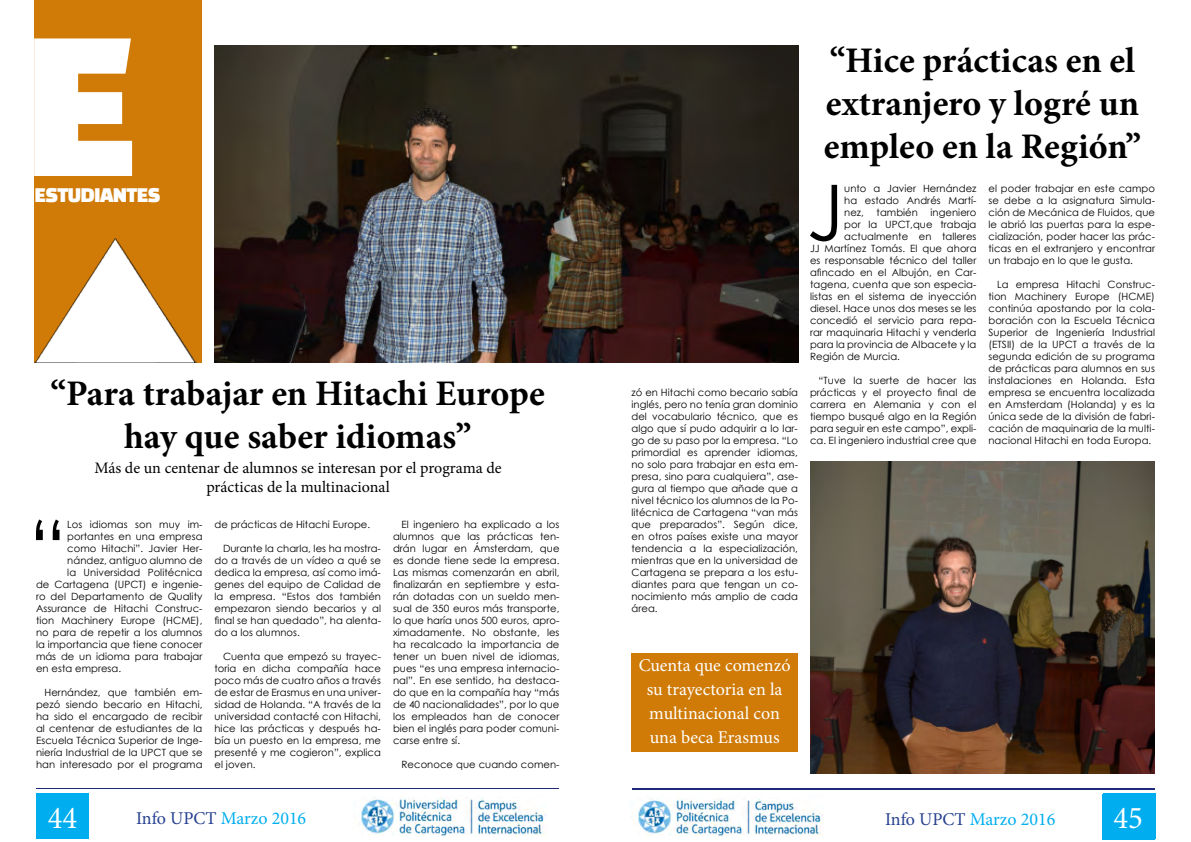
<style>
.page{position:relative;width:1191px;height:842px;background:#fff}
.page>*{position:absolute;margin:0;border:0;box-sizing:border-box;transform-origin:0 0}
.t1{font:220px "Changa One";color:#fff}
.t2{font:76.8px "Century Gothic";color:#000}
.t3{font:700 36px/43.2px "Minion Pro";color:#000;text-align:center}
.t4{font:31.8px "Minion Pro";color:#fff;scale:.96 1}
.t5{font:22px "Changa One";letter-spacing:-.03em;color:#fff}
.t6{font:18px/24px "Minion Pro";color:#fff;text-align:center}
.t7{font:18px "Minion Pro";color:#00aeef}
.t8{font:16px/19.2px "Minion Pro";color:#000;text-align:center}
.t9{font:10px/12px "Century Gothic";letter-spacing:.005em;color:#000;text-align:justify}
.s1{color:#25408f}
</style>
<div class="page">
<div style="left:34px;top:0;width:168px;height:362px;background:#d07b07"></div>
<img style="left:35px;top:239px;width:161px;height:123px">
<img style="left:214px;top:45px;width:584px;height:317px">
<div style="left:36px;top:793px;width:52px;height:45px;background:#00aeef"></div>
<hr style="left:37px;top:788px;width:522px;height:1px;background:#1d2b7a">
<hr style="left:632px;top:788px;width:523px;height:1px;background:#1d2b7a">
<img style="left:361px;top:797px;width:185px;height:39px">
<div style="left:1102px;top:794px;width:52px;height:45px;background:#00aeef"></div>
<hr style="left:632px;top:789px;width:522px;height:1px;background:#1d2b7a">
<img style="left:638px;top:798px;width:185px;height:39px">
<img style="left:810px;top:461px;width:345px;height:313px">
<div style="left:631px;top:653px;width:167px;height:98px;background:#d07b07"></div>
<h1 class="t1" style="left:23px;top:-18px;width:118px">E</h1>
<h3 class="t5" style="left:34px;top:182px;width:128px">ESTUDIANTES</h3>
<h3 class="t3" style="left:823px;top:38px;width:319px;text-align:left">“Hice prácticas en el extranjero y logré un empleo en la Región”</h3>
<h2 class="t2" style="left:806px;top:159px;width:39px">J</h2>
<p class="t9" style="left:844px;top:182px;width:134px">unto a Javier Hernández ha estado Andrés Martí&shy;nez,</p>
<p class="t9" style="left:988px;top:182px;width:168px">el poder trabajar en este campo se debe a la asignatura Simula&shy;ción de Mecánica de Fluidos, que le abrió las puertas para la espe&shy;cialización, poder hacer las prác&shy;ticas en el extranjero y encontrar un trabajo en lo que le gusta.</p>
<p class="t9" style="left:988px;top:278px;width:168px;text-indent:8px">La empresa Hitachi Construc&shy;tion Machinery Europe (HCME) continúa apostando por la cola&shy;boración con la Escuela Técnica Superior de Ingeniería Industrial (ETSII) de la UPCT a través de la segunda edición de su programa de prácticas para alumnos en sus instalaciones en Holanda. Esta empresa se encuentra localizada en Amsterdam (Holanda) y es la única sede de la división de fabri&shy;cación de maquinaria de la multi&shy;nacional Hitachi en toda Europa.</p>
<p class="t9" style="left:876px;top:206px;width:43px">también</p>
<p class="t9" style="left:930px;top:206px;width:47px">ingeniero</p>
<p class="t9" style="left:844px;top:218px;width:134px">por la UPCT,que trabaja</p>
<p class="t9" style="left:844px;top:230px;width:134px">actualmente en talleres</p>
<p class="t9" style="left:810px;top:242px;width:168px">JJ Martínez Tomás. El que ahora</p>
<p class="t9" style="left:810px;top:254px;width:168px">es responsable técnico del taller</p>
<p class="t9" style="left:810px;top:266px;width:168px">afincado en el Albujón, en Car-</p>
<p class="t9" style="left:810px;top:278px;width:168px">tagena, cuenta que son especia-</p>
<p class="t9" style="left:810px;top:290px;width:168px">listas en el sistema de inyección</p>
<p class="t9" style="left:810px;top:302px;width:168px">diesel. Hace unos dos meses se les</p>
<p class="t9" style="left:810px;top:314px;width:168px">concedió el servicio para repa-</p>
<p class="t9" style="left:810px;top:326px;width:168px">rar maquinaria Hitachi y venderla</p>
<p class="t9" style="left:810px;top:338px;width:168px">para la provincia de Albacete y la</p>
<p class="t9" style="left:810px;top:350px;width:91px">Región de Murcia.</p>
<p class="t9" style="left:810px;top:374px;width:168px;text-indent:8px">“Tuve la suerte de hacer las prácticas y el proyecto final de carrera en Alemania y con el tiempo busqué algo en la Región para seguir en este campo”, expli&shy;ca. El ingeniero industrial cree que</p>
<h3 class="t3" style="left:51px;top:371px;width:496px">“Para trabajar en Hitachi Europe hay que saber idiomas”</h3>
<h3 class="t8" style="left:94px;top:458px;width:409px">Más de un centenar de alumnos se interesan por el programa de prácticas de la multinacional</h3>
<h2 class="t2" style="left:28px;top:495px;width:40px">“</h2>
<p class="t9" style="left:67px;top:518px;width:137px">Los idiomas son muy im-</p>
<p class="t9" style="left:631px;top:386px;width:168px">zó en Hitachi como becario sabía inglés, pero no tenía gran dominio del vocabulario técnico, que es algo que sí pudo adquirir a lo lar&shy;go de su paso por la empresa. “Lo primordial es aprender idiomas, no solo para trabajar en esta em&shy;presa, sino para cualquiera”, ase&shy;gura al tiempo que añade que a nivel técnico los alumnos de la Po&shy;litécnica de Cartagena “van más que preparados”. Según dice, en otros países existe una mayor tendencia a la especialización, mientras que en la universidad de Cartagena se prepara a los estu&shy;diantes para que tengan un co&shy;nocimiento más amplio de cada área.</p>
<p class="t9" style="left:214px;top:518px;width:157px">de prácticas de Hitachi Europe.</p>
<p class="t9" style="left:214px;top:542px;width:168px;text-indent:8px">Durante la charla, les ha mostra&shy;do a través de un vídeo a qué se dedica la empresa, así como imá&shy;genes del equipo de Calidad de la empresa. “Estos dos también empezaron siendo becarios y al final se han quedado”, ha alenta&shy;do a los alumnos.</p>
<p class="t9" style="left:214px;top:650px;width:168px;text-indent:8px">Cuenta que empezó su trayec&shy;toria en dicha compañía hace poco más de cuatro años a través de estar de Erasmus en una univer&shy;sidad de Holanda. “A través de la universidad contacté con Hitachi, hice las prácticas y después ha&shy;bía un puesto en la empresa, me presenté y me cogieron”, explica el joven.</p>
<p class="t9" style="left:393px;top:518px;width:168px;text-indent:8px">El ingeniero ha explicado a los alumnos que las prácticas ten&shy;drán lugar en Ámsterdam, que es donde tiene sede la empresa.<br>Las mismas comenzarán en abril, finalizarán en septiembre y esta&shy;rán dotadas con un sueldo men&shy;sual de 350 euros más transporte, lo que haría unos 500 euros, apro&shy;ximadamente. No obstante, les ha recalcado la importancia de tener un buen nivel de idiomas, pues “es una empresa internacio&shy;nal”. En ese sentido, ha destaca&shy;do que en la compañía hay “más de 40 nacionalidades”, por lo que los empleados han de conocer bien el inglés para poder comuni&shy;carse entre sí.</p>
<p class="t9" style="left:401px;top:758px;width:159px">Reconoce que cuando comen-</p>
<p class="t9" style="left:67px;top:530px;width:137px">portantes en una empresa</p>
<p class="t9" style="left:67px;top:542px;width:137px">como Hitachi”. Javier Her-</p>
<p class="t9" style="left:67px;top:554px;width:137px">nández, antiguo alumno de</p>
<p class="t9" style="left:67px;top:566px;width:137px">la Universidad Politécnica</p>
<p class="t9" style="left:36px;top:578px;width:168px">de Cartagena (UPCT) e ingenie-</p>
<p class="t9" style="left:36px;top:590px;width:168px">ro del Departamento de Quality</p>
<p class="t9" style="left:36px;top:602px;width:168px">Assurance de Hitachi Construc-</p>
<p class="t9" style="left:36px;top:614px;width:168px">tion Machinery Europe (HCME),</p>
<p class="t9" style="left:36px;top:626px;width:168px">no para de repetir a los alumnos</p>
<p class="t9" style="left:36px;top:638px;width:168px">la importancia que tiene conocer</p>
<p class="t9" style="left:36px;top:650px;width:168px">más de un idioma para trabajar</p>
<p class="t9" style="left:36px;top:662px;width:87px">en esta empresa.</p>
<p class="t9" style="left:36px;top:686px;width:168px;text-indent:8px">Hernández, que también em&shy;pezó siendo becario en Hitachi, ha sido el encargado de recibir al centenar de estudiantes de la Escuela Técnica Superior de Inge&shy;niería Industrial de la UPCT que se han interesado por el programa</p>
<h3 class="t4" style="left:48px;top:797px;width:32px">44</h3>
<h3 class="t4" style="left:1121px;top:797px;width:17px">3</h3>
<h3 class="t6" style="left:638px;top:653px;width:153px">Cuenta que comenzó su trayectoria en la multinacional con una beca Erasmus</h3>
<h3 class="t7" style="left:136px;top:806px;width:172px"><span class="s1">Info UPCT</span> Marzo 2016</h3>
<h3 class="t7" style="left:885px;top:807px;width:172px"><span class="s1">Info UPCT</span> Marzo 2016</h3>
<h3 class="t4" style="left:1113px;top:797px;width:32px">45</h3>
</div>
